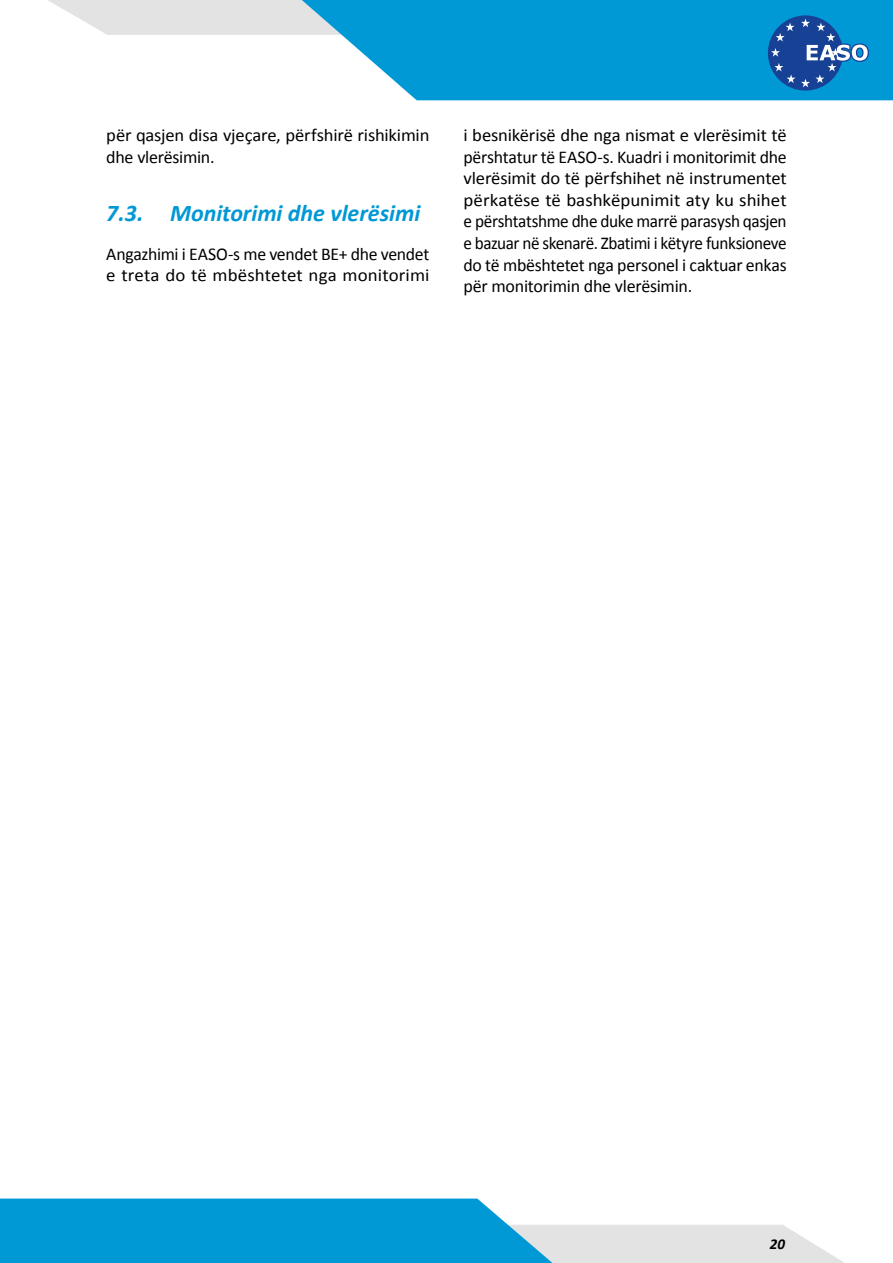
<style>
.page{position:relative;width:893px;height:1263px;background:#fff}
.page>*{position:absolute;margin:0;border:0;box-sizing:border-box;transform-origin:0 0}
.title_2{font:italic 700 24px "Calibri";color:#0098d5}
.body{font:18px/21.6px "Calibri";letter-spacing:-.01em;color:#000}
.t1{font:italic 700 15px "Calibri";color:#000}
</style>
<div class="page">
<svg style="left:48px;top:0;width:229px;height:35px;background:#e6e6e6"></svg>
<svg style="left:277px;top:0;width:616px;height:100px;background:#25a6da"></svg>
<div style="left:768px;top:15px;width:75px;height:76px;background:#164194;border-radius:50%"></div>
<svg style="left:801px;top:19px;width:69px;height:68px"></svg>
<svg style="left:776px;top:23px;width:18px;height:18px"></svg>
<svg style="left:771px;top:48px;width:9px;height:9px"></svg>
<svg style="left:774px;top:63px;width:21px;height:20px"></svg>
<svg style="left:0;top:1198px;width:844px;height:65px"></svg>
<p class="body" style="left:106px;top:123px;width:325px">për qasjen disa vjeçare, përfshirë rishikimin dhe vlerësimin.</p>
<p class="title_2" style="left:106px;top:198px;width:315px">7.3. Monitorimi dhe vlerësimi</p>
<p class="body" style="left:106px;top:242px;width:325px">Angazhimi i EASO-s me vendet BE+ dhe vendet e treta do të mbështetet nga monitorimi</p>
<p class="body" style="left:463px;top:123px;width:325px;text-align:justify">i besnikërisë dhe nga nismat e vlerësimit të përshtatur të EASO-s. Kuadri i monitorimit dhe vlerësimit do të përfshihet në instrumentet përkatëse të bashkëpunimit aty ku shihet e përshtatshme dhe duke marrë parasysh qasjen e bazuar në skenarë. Zbatimi i këtyre funksioneve do të mbështetet nga personel i caktuar enkas për monitorimin dhe vlerësimin.</p>
<p class="t1" style="left:770px;top:1234px;width:17px">20</p>
</div>
